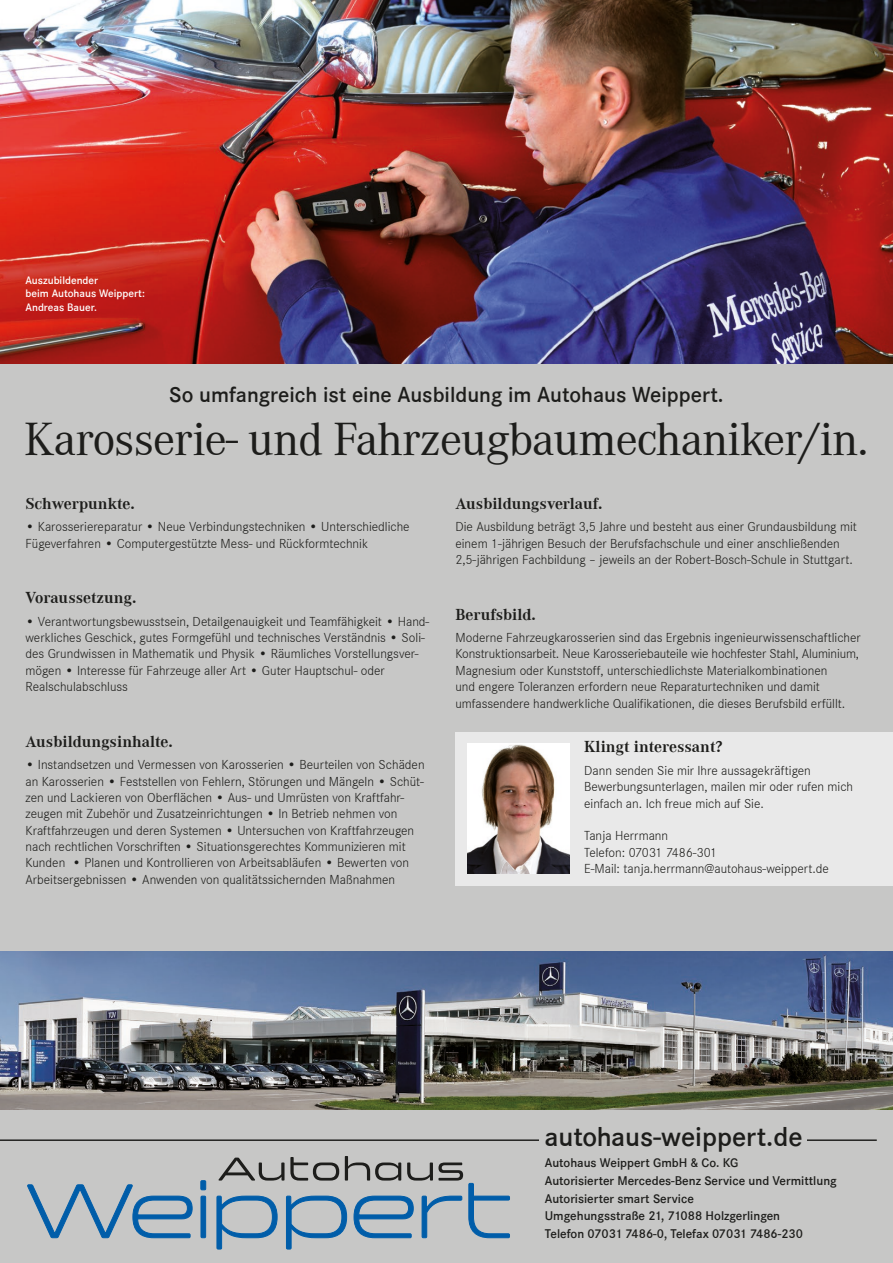
<style>
.page{position:relative;width:893px;height:1263px;background:#c7c7c6}
.page>*{position:absolute;margin:0;border:0;box-sizing:border-box;transform-origin:0 0}
.t1{font:48px "Corporate A";letter-spacing:-.02em;color:#1d1d1b}
.t2{font:600 28.35px "Corporate S";color:#1d1d1b}
.t3{font:600 22.5px "Corporate S";color:#1d1d1b}
.t4{font:700 16.5px "Corporate A";color:#1d1d1b}
.t5{font:300 13.5px/16.4px "Corporate S";color:#1d1d1b}
.t6{font:600 13.05px/17.7px "Corporate S";color:#1d1d1b}
.t7{font:600 11.25px/13.5px "Corporate S";color:#fff}
</style>
<div class="page">
<svg style="left:27px;top:1156px;width:483px;height:94px"></svg>
<hr style="left:0;top:1139px;width:877px;height:2px;background:#1d1d1b">
<div style="left:539px;top:1124px;width:268px;height:29px;background:#c7c7c6"></div>
<img style="left:0;top:951px;width:893px;height:158px">
<img style="left:0;top:0;width:893px;height:363px">
<div style="left:455px;top:732px;width:438px;height:153px;background:#e9e9e9"></div>
<img style="left:467px;top:743px;width:103px;height:131px">
<p class="t7" style="left:26px;top:274px;width:121px">Auszubildender<br>beim Autohaus Weippert:<br>Andreas Bauer.</p>
<h3 class="t3" style="left:169px;top:381px;width:556px">So umfangreich ist eine Ausbildung im Autohaus Weippert.</h3>
<h1 class="t1" style="left:24px;top:413px;width:846px">Karosserie- und Fahrzeugbaumechaniker/in.</h1>
<p class="t4" style="left:26px;top:494px;width:111px">Schwerpunkte.</p>
<p class="t5" style="left:26px;top:519px;width:386px">• Karosseriereparatur • Neue Verbindungstechniken • Unterschiedliche<br>Fügeverfahren • Computergestützte Mess- und Rückformtechnik</p>
<p class="t4" style="left:455px;top:494px;width:149px">Ausbildungsverlauf.</p>
<p class="t5" style="left:455px;top:519px;width:403px">Die Ausbildung beträgt 3,5 Jahre und besteht aus einer Grundausbildung mit einem 1-jährigen Besuch der Berufsfachschule und einer anschließenden<br>2,5-jährigen Fachbildung – jeweils an der Robert-Bosch-Schule in Stuttgart.</p>
<p class="t4" style="left:26px;top:589px;width:112px">Voraussetzung.</p>
<p class="t5" style="left:26px;top:613px;width:405px">• Verantwortungsbewusstsein, Detailgenauigkeit und Teamfähigkeit • Hand&shy;werkliches Geschick, gutes Formgefühl und technisches Verständnis • Soli&shy;des Grundwissen in Mathematik und Physik • Räumliches Vorstellungsver&shy;mögen • Interesse für Fahrzeuge aller Art • Guter Hauptschul- oder Realschulabschluss</p>
<p class="t4" style="left:26px;top:732px;width:149px">Ausbildungsinhalte.</p>
<p class="t5" style="left:26px;top:757px;width:401px">• Instandsetzen und Vermessen von Karosserien • Beurteilen von Schäden an Karosserien • Feststellen von Fehlern, Störungen und Mängeln • Schüt&shy;zen und Lackieren von Oberflächen • Aus- und Umrüsten von Kraftfahr&shy;zeugen mit Zubehör und Zusatzeinrichtungen • In Betrieb nehmen von Kraftfahrzeugen und deren Systemen • Untersuchen von Kraftfahrzeugen nach rechtlichen Vorschriften • Situationsgerechtes Kommunizieren mit Kunden • Planen und Kontrollieren von Arbeitsabläufen • Bewerten von Arbeitsergebnissen • Anwenden von qualitätssichernden Maßnahmen</p>
<p class="t4" style="left:455px;top:605px;width:82px">Berufsbild.</p>
<p class="t5" style="left:455px;top:629px;width:407px">Moderne Fahrzeugkarosserien sind das Ergebnis ingenieurwissenschaftlicher Konstruktionsarbeit. Neue Karosseriebauteile wie hochfester Stahl, Aluminium, Magnesium oder Kunststoff, unterschiedlichste Materialkombinationen<br>und engere Toleranzen erfordern neue Reparaturtechniken und damit umfassendere handwerkliche Qualifikationen, die dieses Berufsbild erfüllt.</p>
<p class="t4" style="left:584px;top:738px;width:140px">Klingt interessant?</p>
<p class="t5" style="left:584px;top:762px;width:270px">Dann senden Sie mir Ihre aussagekräftigen<br>Bewerbungsunterlagen, mailen mir oder rufen mich einfach an. Ich freue mich auf Sie.</p>
<p class="t5" style="left:584px;top:828px;width:246px">Tanja Herrmann<br>Telefon: 07031 7486-301<br>E-Mail: tanja.herrmann@autohaus-weippert.de</p>
<h2 class="t2" style="left:544px;top:1121px;width:260px">autohaus-weippert.de</h2>
<p class="t6" style="left:545px;top:1154px;width:293px">Autohaus Weippert GmbH &amp; Co. KG<br>Autorisierter Mercedes-Benz Service und Vermittlung Autorisierter smart Service<br>Umgehungsstraße 21, 71088 Holzgerlingen<br>Telefon 07031 7486-0, Telefax 07031 7486-230</p>
</div>
